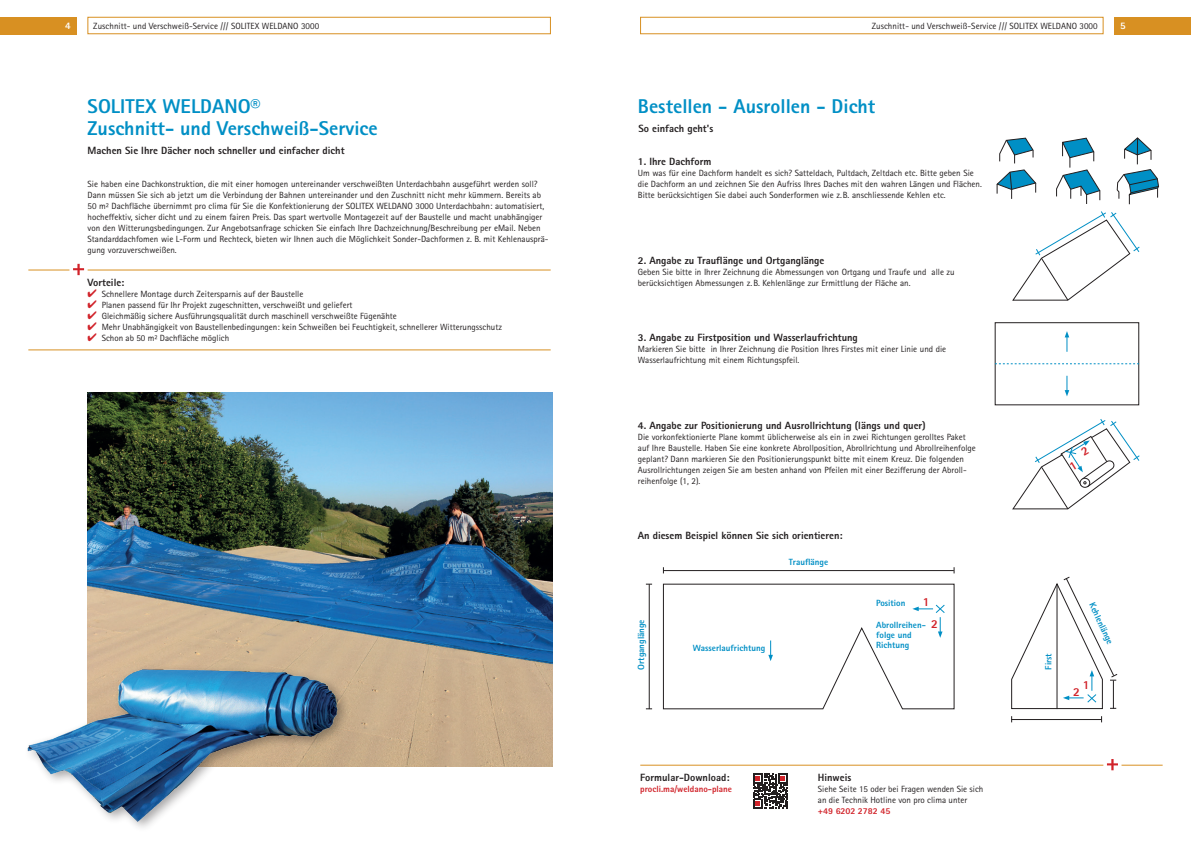
<style>
.page{position:relative;width:1191px;height:842px;background:#fff}
.page>*{position:absolute;margin:0;border:0;box-sizing:border-box;transform-origin:0 0}
.t1{font:800 20px/22px "Rotis Sans Serif Pro";color:#008fc5}
.t2{font:800 12.1px "Rotis Sans Serif Pro";color:#d1232a}
.t3{font:800 10.5px "Rotis Sans Serif Pro";color:#231f20}
.t4{font:800 10px "Rotis Sans Serif Pro";color:#fff}
.t5{font:9px/11px "Rotis Sans Serif Pro";color:#231f20}
.t6{font:800 9px/10px "Rotis Sans Serif Pro";color:#008fc5}
.t7{font:800 9px "Rotis Sans Serif Pro";color:#d1232a}
.s1{color:#d1232a}
</style>
<div class="page">
<img style="left:88px;top:393px;width:465px;height:374px">
<img style="left:27px;top:632px;width:339px;height:196px">
<div style="left:1114px;top:17px;width:77px;height:17px;background:#d89022"></div>
<div style="left:640px;top:17px;width:463px;height:17px;border:1px solid #d89022"></div>
<div style="left:88px;top:17px;width:462px;height:17px;border:1px solid #d89022"></div>
<div style="left:0;top:17px;width:77px;height:17px;background:#d89022"></div>
<hr style="left:28px;top:270px;width:41px;height:1px;background:#d89022">
<hr style="left:88px;top:270px;width:462px;height:1px;background:#d89022">
<svg style="left:73px;top:264px;width:11px;height:11px"></svg>
<hr style="left:28px;top:350px;width:522px;height:1px;background:#d89022">
<svg style="left:1012px;top:211px;width:128px;height:90px"></svg>
<div style="left:995px;top:322px;width:144px;height:83px;border:1px solid #231f20"></div>
<svg style="left:995px;top:363px;width:144px;height:1px"></svg>
<svg style="left:1064px;top:331px;width:5px;height:21px"></svg>
<svg style="left:1064px;top:376px;width:5px;height:20px"></svg>
<svg style="left:999px;top:138px;width:34px;height:25px"></svg>
<svg style="left:996px;top:169px;width:40px;height:30px"></svg>
<svg style="left:1056px;top:138px;width:44px;height:66px"></svg>
<svg style="left:1116px;top:137px;width:43px;height:67px"></svg>
<svg style="left:663px;top:584px;width:291px;height:125px"></svg>
<hr style="left:649px;top:584px;width:1px;height:125px;background:#231f20">
<hr style="left:663px;top:570px;width:290px;height:1px;background:#231f20">
<hr style="left:1011px;top:719px;width:90px;height:1px;background:#231f20">
<svg style="left:1011px;top:576px;width:106px;height:133px"></svg>
<hr style="left:1121px;top:765px;width:41px;height:1px;background:#d89022">
<hr style="left:640px;top:765px;width:463px;height:1px;background:#d89022">
<svg style="left:1107px;top:759px;width:11px;height:11px"></svg>
<svg style="left:753px;top:774px;width:34px;height:34px"></svg>
<svg style="left:1012px;top:419px;width:128px;height:91px"></svg>
<p class="t4" style="left:65px;top:19px;width:7px">4</p>
<p class="t5" style="left:93px;top:20px;width:227px">Zuschnitt- und Verschweiß-Service /// SOLITEX WELDANO 3000</p>
<p class="t5" style="left:871px;top:20px;width:227px">Zuschnitt- und Verschweiß-Service /// SOLITEX WELDANO 3000</p>
<p class="t4" style="left:1120px;top:19px;width:7px">5</p>
<h1 class="t1" style="left:88px;top:95px;width:291px">SOLITEX WELDANO®<br>Zuschnitt- und Verschweiß-Service</h1>
<h1 class="t1" style="left:638px;top:95px;width:239px">Bestellen - Ausrollen - Dicht</h1>
<p class="t3" style="left:638px;top:122px;width:76px">So einfach geht's</p>
<p class="t3" style="left:88px;top:144px;width:258px">Machen Sie Ihre Dächer noch schneller und einfacher dicht</p>
<p class="t5" style="left:88px;top:179px;width:462px">Sie haben eine Dachkonstruktion, die mit einer homogen untereinander verschweißten Unterdachbahn ausgeführt werden soll?<br>Dann müssen Sie sich ab jetzt um die Verbindung der Bahnen untereinander und den Zuschnitt nicht mehr kümmern. Bereits ab 50 m² Dachfläche übernimmt pro clima für Sie die Konfektionierung der SOLITEX WELDANO 3000 Unterdachbahn: automatisiert, hocheffektiv, sicher dicht und zu einem fairen Preis. Das spart wertvolle Montagezeit auf der Baustelle und macht unabhängiger von den Witterungsbedingungen. Zur Angebotsanfrage schicken Sie einfach Ihre Dachzeichnung/Beschreibung per eMail. Neben Standarddachfomen wie L-Form und Rechteck, bieten wir Ihnen auch die Möglichkeit Sonder-Dachformen z. B. mit Kehlenausprä&shy;gung vorzuverschweißen.</p>
<p class="t3" style="left:88px;top:276px;width:38px">Vorteile:</p>
<p class="t5" style="left:88px;top:289px;width:217px"><span class="s1">✔</span> Schnellere Montage durch Zeitersparnis auf der Baustelle</p>
<p class="t5" style="left:88px;top:300px;width:266px"><span class="s1">✔</span> Planen passend für Ihr Projekt zugeschnitten, verschweißt und geliefert</p>
<p class="t5" style="left:88px;top:311px;width:311px"><span class="s1">✔</span> Gleichmäßig sichere Ausführungsqualität durch maschinell verschweißte Fügenähte</p>
<p class="t5" style="left:88px;top:322px;width:416px"><span class="s1">✔</span> Mehr Unabhängigkeit von Baustellenbedingungen: kein Schweißen bei Feuchtigkeit, schnellerer Witterungsschutz</p>
<p class="t5" style="left:88px;top:333px;width:143px"><span class="s1">✔</span> Schon ab 50 m² Dachfläche möglich</p>
<p class="t3" style="left:638px;top:155px;width:75px">1. Ihre Dachform</p>
<p class="t5" style="left:638px;top:168px;width:345px">Um was für eine Dachform handelt es sich? Satteldach, Pultdach, Zeltdach etc. Bitte geben Sie die Dachform an und zeichnen Sie den Aufriss Ihres Daches mit den wahren Längen und Flächen.<br>Bitte berücksichtigen Sie dabei auch Sonderformen wie z.B. anschliessende Kehlen etc.</p>
<p class="t3" style="left:638px;top:254px;width:188px">2. Angabe zu Trauflänge und Ortganglänge</p>
<p class="t5" style="left:638px;top:267px;width:318px">Geben Sie bitte in Ihrer Zeichnung die Abmessungen von Ortgang und Traufe und alle zu berücksichtigen Abmessungen z.B. Kehlenlänge zur Ermittlung der Fläche an.</p>
<p class="t3" style="left:638px;top:331px;width:221px">3. Angabe zu Firstposition und Wasserlaufrichtung</p>
<p class="t5" style="left:638px;top:344px;width:310px">Markieren Sie bitte in Ihrer Zeichnung die Position Ihres Firstes mit einer Linie und die<br>Wasserlaufrichtung mit einem Richtungspfeil.</p>
<p class="t3" style="left:638px;top:419px;width:289px">4. Angabe zur Positionierung und Ausrollrichtung (längs und quer)</p>
<p class="t5" style="left:638px;top:432px;width:339px">Die vorkonfektionierte Plane kommt üblicherweise als ein in zwei Richtungen gerolltes Paket auf Ihre Baustelle. Haben Sie eine konkrete Abrollposition, Abrollrichtung und Abrollreihenfolge geplant? Dann markieren Sie den Positionierungspunkt bitte mit einem Kreuz. Die folgenden Ausrollrichtungen zeigen Sie am besten anhand von Pfeilen mit einer Bezifferung der Abroll&shy;reihenfolge (1, 2).</p>
<p class="t3" style="left:638px;top:529px;width:206px">An diesem Beispiel können Sie sich orientieren:</p>
<p class="t6" style="left:636px;top:670px;width:52px;rotate:-90deg">Ortganglänge</p>
<p class="t6" style="left:789px;top:557px;width:41px">Trauflänge</p>
<p class="t6" style="left:693px;top:643px;width:74px">Wasserlaufrichtung</p>
<p class="t6" style="left:876px;top:598px;width:31px">Position</p>
<h2 class="t2" style="left:922px;top:595px;width:8px">1</h2>
<h2 class="t2" style="left:931px;top:616px;width:8px">2</h2>
<p class="t6" style="left:876px;top:620px;width:51px">Abrollreihen&shy;folge und<br>Richtung</p>
<p class="t3" style="left:640px;top:771px;width:91px">Formular-Download:</p>
<p class="t7" style="left:640px;top:783px;width:93px">procli.ma/weldano-plane</p>
<p class="t3" style="left:818px;top:771px;width:35px">Hinweis</p>
<p class="t5" style="left:818px;top:784px;width:167px">Siehe Seite 15 oder bei Fragen wenden Sie sich an die Technik Hotline von pro clima unter</p>
<p class="t7" style="left:818px;top:805px;width:74px">+49 6202 2782 45</p>
<p class="t6" style="left:1043px;top:670px;width:18px;rotate:-90deg">First</p>
<p class="t6" style="left:1096px;top:601px;width:47px;rotate:65deg">Kehlenlänge</p>
<h2 class="t2" style="left:1082px;top:677px;width:8px">1</h2>
<h2 class="t2" style="left:1073px;top:684px;width:8px">2</h2>
</div>
